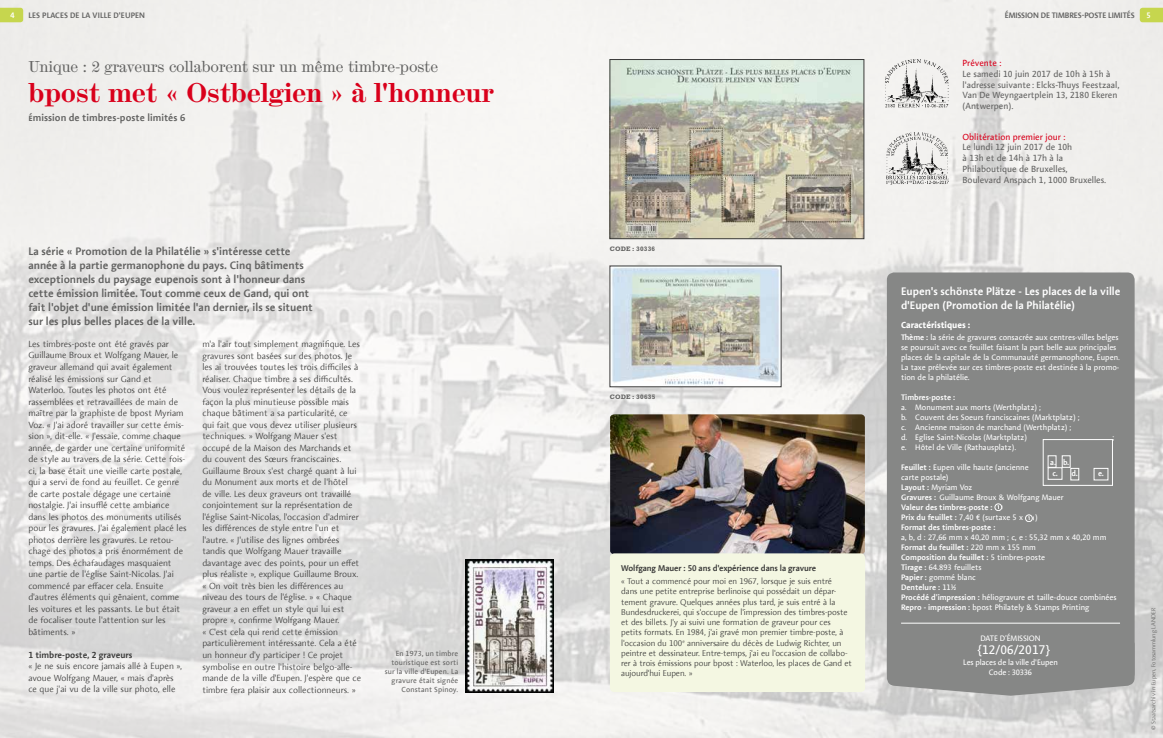
<style>
.page{position:relative;width:1163px;height:738px;background:#fff}
.page>*{position:absolute;margin:0;border:0;box-sizing:border-box;transform-origin:0 0}
.t1{font:700 24px "Scotch Micro";letter-spacing:-.01em;color:#d9001b}
.t2{font:14px "Scotch Micro";letter-spacing:-.01em;color:#626261}
.t3{font:12.6px "Aroma No 2 LT Com";color:#fff}
.t4{font:600 11px/14px "Aroma No 2 LT Com";color:#626261}
.t5{font:600 11px/14.4px "Aroma No 2 LT Com";color:#fff}
.t6{font:600 10px "Aroma No 2 LT Com";letter-spacing:.005em;color:#626261}
.t7{font:300 9px/11.5px "Aroma No 2 LT Com";color:#3a3a39}
.t8{font:9px/10.8px "Aroma No 2 LT Com";color:#626261}
.t9{font:9px "Aroma No 2 LT Com";color:#d9001b}
.t10{font:600 9px "Aroma No 2 LT Com";color:#3a3a39}
.t11{font:700 9px "Aroma No 2 LT Com";color:#fff}
.t12{font:300 8.5px/10.2px "Aroma No 2 LT Com";letter-spacing:-.01em;color:#3a3a39}
.t13{font:600 8.5px "Aroma No 2 LT Com";letter-spacing:-.01em;color:#3a3a39}
.t14{font:8px/10px "Aroma No 2 LT Com";color:#fff}
.t15{font:600 8px "Aroma No 2 LT Com";color:#fff}
.t16{font:600 8px "Aroma No 2 LT Com";letter-spacing:-.01em;color:#626261}
.t17{font:600 8px "Aroma No 2 LT Com";letter-spacing:.01em;color:#626261}
.t18{font:600 7.9px/11.6px "Aroma No 2 LT Com";color:#fff}
.t19{font:7.5px/9px "Aroma No 2 LT Com";letter-spacing:.015em;color:#626261;text-align:right}
.t20{font:700 6.5px "Rockwell";letter-spacing:.03em;color:#626261}
.t21{font:300 6px "Aroma No 2 LT Com";letter-spacing:-.01em;color:#626261}
.s1{font-weight:600}
</style>
<div class="page">
<img style="left:0;top:0;width:1162px;height:737px">
<img style="left:610px;top:414px;width:254px;height:140px">
<svg style="left:0;top:8px;width:23px;height:14px"></svg>
<svg style="left:1139px;top:8px;width:23px;height:14px"></svg>
<svg style="left:0;top:309px;width:387px;height:416px"></svg>
<div style="left:886px;top:272px;width:248px;height:408px;background:#868786;border-radius:7px"></div>
<div style="left:994px;top:503px;width:7px;height:7px;border:1px solid #fff;border-radius:50%"></div>
<div style="left:1025px;top:514px;width:7px;height:7px;border:1px solid #fff;border-radius:50%"></div>
<div style="left:886px;top:636px;width:248px;height:49px;background:#868786;border-radius:7px"></div>
<img style="left:611px;top:268px;width:168px;height:116px">
<img style="left:611px;top:61px;width:250px;height:175px">
<div style="left:609px;top:59px;width:254px;height:179px;border:1px solid #3a3a39"></div>
<img style="left:885px;top:133px;width:63px;height:52px">
<img style="left:885px;top:59px;width:63px;height:48px">
<div style="left:1042px;top:438px;width:70px;height:47px;border:1px solid #fff"></div>
<div style="left:1047px;top:467px;width:15px;height:12px;border:1px solid #fff"></div>
<div style="left:1070px;top:467px;width:9px;height:13px;border:1px solid #fff"></div>
<div style="left:1061px;top:455px;width:9px;height:12px;border:1px solid #fff"></div>
<div style="left:1047px;top:455px;width:9px;height:12px;border:1px solid #fff"></div>
<div style="left:1093px;top:467px;width:15px;height:13px;border:1px solid #fff"></div>
<hr style="left:900px;top:622px;width:219px;height:1px;background:#fff">
<div style="left:609px;top:553px;width:256px;height:138px;background:#f4f7e2;border-radius:4px"></div>
<img style="left:465px;top:559px;width:88px;height:132px">
<p class="t15" style="left:10px;top:10px;width:6px">4</p>
<p class="t17" style="left:28px;top:10px;width:118px">LES PLACES DE LA VILLE D'EUPEN</p>
<p class="t16" style="left:1004px;top:10px;width:131px">ÉMISSION DE TIMBRES-POSTE LIMITÉS</p>
<p class="t15" style="left:1146px;top:10px;width:6px">5</p>
<h2 class="t2" style="left:28px;top:58px;width:411px">Unique : 2 graveurs collaborent sur un même timbre-poste</h2>
<h1 class="t1" style="left:28px;top:78px;width:467px">bpost met « Ostbelgien » à l'honneur</h1>
<p class="t6" style="left:28px;top:111px;width:158px">Émission de timbres-poste limités 6</p>
<p class="t4" style="left:28px;top:243px;width:286px">La série « Promotion de la Philatélie » s'intéresse cette année à la partie germanophone du pays. Cinq bâtiments exceptionnels du paysage eupenois sont à l'honneur dans cette émission limitée. Tout comme ceux de Gand, qui ont fait l'objet d'une émission limitée l'an dernier, ils se situent sur les plus belles places de la ville.</p>
<p class="t7" style="left:28px;top:338px;width:160px">Les timbres-poste ont été gravés par Guillaume Broux et Wolfgang Mauer, le graveur allemand qui avait également réalisé les émissions sur Gand et Waterloo. Toutes les photos ont été rassemblées et retravaillées de main de maître par la graphiste de bpost Myriam Voz. « J'ai adoré travailler sur cette émis&shy;sion », dit-elle. « J'essaie, comme chaque année, de garder une certaine uniformité de style au travers de la série. Cette fois&shy;ci, la base était une vieille carte postale, qui a servi de fond au feuillet. Ce genre de carte postale dégage une certaine nostalgie. J'ai insufflé cette ambiance dans les photos des monuments utilisés pour les gravures. J'ai également placé les photos derrière les gravures. Le retou&shy;chage des photos a pris énormément de temps. Des échafaudages masquaient une partie de l'église Saint-Nicolas. J'ai commencé par effacer cela. Ensuite d'autres éléments qui gênaient, comme les voitures et les passants. Le but était de focaliser toute l'attention sur les bâtiments. »</p>
<p class="t10" style="left:28px;top:648px;width:106px">1 timbre-poste, 2 graveurs</p>
<p class="t7" style="left:28px;top:660px;width:155px">« Je ne suis encore jamais allé à Eupen », avoue Wolfgang Mauer, « mais d'après ce que j'ai vu de la ville sur photo, elle</p>
<p class="t7" style="left:202px;top:338px;width:160px">m'a l'air tout simplement magnifique. Les gravures sont basées sur des photos. Je les ai trouvées toutes les trois difficiles à réaliser. Chaque timbre a ses difficultés.<br>Vous voulez représenter les détails de la façon la plus minutieuse possible mais chaque bâtiment a sa particularité, ce qui fait que vous devez utiliser plusieurs techniques. » Wolfgang Mauer s'est occupé de la Maison des Marchands et du couvent des Sœurs franciscaines.<br>Guillaume Broux s'est chargé quant à lui du Monument aux morts et de l'hôtel<br>de ville. Les deux graveurs ont travaillé conjointement sur la représentation de l'église Saint-Nicolas, l'occasion d'admirer les différences de style entre l'un et l'autre. « J'utilise des lignes ombrées tandis que Wolfgang Mauer travaille davantage avec des points, pour un effet plus réaliste », explique Guillaume Broux. « On voit très bien les différences au niveau des tours de l'église. » « Chaque graveur a en effet un style qui lui est propre », confirme Wolfgang Mauer.<br>« C'est cela qui rend cette émission particulièrement intéressante. Cela a été un honneur d'y participer ! Ce projet symbolise en outre l'histoire belgo-alle&shy;mande de la ville d'Eupen. J'espère que ce timbre fera plaisir aux collectionneurs. »</p>
<p class="t19" style="left:385px;top:648px;width:75px">En 1973, un timbre touristique est sorti sur la ville d'Eupen. La gravure était signée<br>Constant Spinoy.</p>
<p class="t20" style="left:609px;top:244px;width:47px">CODE : 30336</p>
<p class="t20" style="left:609px;top:393px;width:47px">CODE : 30635</p>
<p class="t13" style="left:621px;top:562px;width:196px">Wolfgang Mauer : 50 ans d'expérience dans la gravure</p>
<p class="t12" style="left:621px;top:575px;width:232px">« Tout a commencé pour moi en 1967, lorsque je suis entré<br>dans une petite entreprise berlinoise qui possédait un dépar&shy;tement gravure. Quelques années plus tard, je suis entré à la Bundesdruckerei, qui s'occupe de l'impression des timbres-poste et des billets. J'y ai suivi une formation de graveur pour ces petits formats. En 1984, j'ai gravé mon premier timbre-poste, à l'occasion du 100<sup>e</sup> anniversaire du décès de Ludwig Richter, un peintre et dessinateur. Entre-temps, j'ai eu l'occasion de collabo&shy;rer à trois émissions pour bpost : Waterloo, les places de Gand et aujourd'hui Eupen. »</p>
<p class="t9" style="left:962px;top:57px;width:41px">Prévente :</p>
<p class="t8" style="left:962px;top:68px;width:158px">Le samedi 10 juin 2017 de 10h à 15h à l'adresse suivante : Elcks-Thuys Feestzaal,<br>Van De Weyngaertplein 13, 2180 Ekeren (Antwerpen).</p>
<p class="t9" style="left:962px;top:130px;width:104px">Oblitération premier jour :</p>
<p class="t8" style="left:962px;top:141px;width:145px">Le lundi 12 juin 2017 de 10h<br>à 13h et de 14h à 17h à la<br>Philaboutique de Bruxelles,<br>Boulevard Anspach 1, 1000 Bruxelles.</p>
<p class="t5" style="left:900px;top:283px;width:221px">Eupen's schönste Plätze - Les places de la ville d'Eupen (Promotion de la Philatélie)</p>
<p class="t11" style="left:900px;top:318px;width:71px">Caractéristiques :</p>
<p class="t14" style="left:900px;top:331px;width:220px"><span class="s1">Thème :</span> la série de gravures consacrée aux centres-villes belges se poursuit avec ce feuillet faisant la part belle aux principales places de la capitale de la Communauté germanophone, Eupen.<br>La taxe prélevée sur ces timbres-poste est destinée à la promo&shy;tion de la philatélie.</p>
<p class="t15" style="left:900px;top:391px;width:56px">Timbres-poste :</p>
<p class="t14" style="left:900px;top:401px;width:180px">a. Monument aux morts (Werthplatz) ;<br>b. Couvent des Soeurs franciscaines (Marktplatz) ; c. Ancienne maison de marchand (Werthplatz) ;<br>d. Eglise Saint-Nicolas (Marktplatz)</p>
<p class="t14" style="left:1112px;top:431px;width:3px">;</p>
<p class="t14" style="left:900px;top:441px;width:117px">e. Hôtel de Ville (Rathausplatz).</p>
<p class="t14" style="left:900px;top:461px;width:164px"><span class="s1">Feuillet :</span> Eupen ville haute (ancienne<br>carte postale)<br><span class="s1">Layout :</span> Myriam Voz<br><span class="s1">Gravures :</span> Guillaume Broux &amp; Wolfgang Mauer<br><span class="s1">Valeur des timbres-poste :<br>Prix du feuillet :</span> 7,40 € (surtaxe 5 x</p>
<p class="t18" style="left:1049px;top:455px;width:29px">a. b.<br>c. d.</p>
<p class="t18" style="left:1097px;top:467px;width:7px">e.</p>
<p class="t14" style="left:1035px;top:511px;width:4px">)</p>
<p class="t15" style="left:900px;top:521px;width:96px">Format des timbres-poste :</p>
<p class="t14" style="left:900px;top:531px;width:217px">a, b, d : 27,66 mm x 40,20 mm ; c, e : 55,32 mm x 40,20 mm <span class="s1">Format du feuillet :</span> 220 mm x 155 mm<br><span class="s1">Composition du feuillet :</span> 5 timbres-poste<br><span class="s1">Tirage :</span> 64.893 feuillets<br><span class="s1">Papier :</span> gommé blanc<br><span class="s1">Dentelure :</span> 11½<br><span class="s1">Procédé d’impression :</span> héliogravure et taille-douce combinées <span class="s1">Repro - impression :</span> bpost Philately &amp; Stamps Printing</p>
<p class="t14" style="left:980px;top:632px;width:62px">DATE D’ÉMISSION</p>
<h3 class="t3" style="left:977px;top:641px;width:74px">{12/06/2017}</h3>
<p class="t14" style="left:963px;top:656px;width:96px;text-align:center">Les places de la ville d'Eupen<br>Code : 30336</p>
<p class="t21" style="left:1149px;top:729px;width:123px;rotate:-90deg">© Staatsarchiv in Eupen, Fotosammlung LANDER</p>
</div>
